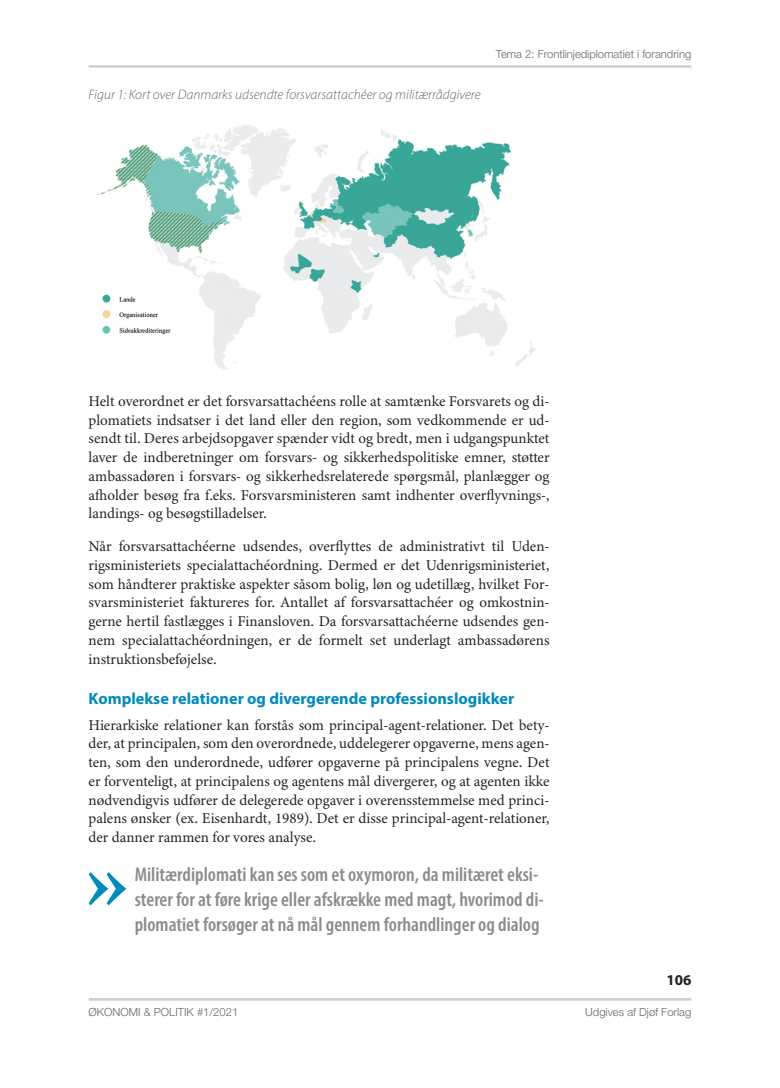
<style>
.page{position:relative;width:780px;height:1088px;background:#fff}
.page>*{position:absolute;margin:0;border:0;box-sizing:border-box;transform-origin:0 0}
.t1{font:600 condensed 20px/25px "Myriad Pro";color:#8a8c8f}
.t2{font:700 16.25px "Myriad Pro";color:#008bbd}
.t3{font:15px/18.8px "Minion 3";color:#231f20;text-align:justify}
.t4{font:700 15px "Myriad Pro";color:#231f20}
.t5{font:italic 300 13.75px "Myriad Pro";color:#5e696f}
.t6{font:300 11.25px "Helvetica Neue LT Std";color:#5e696f}
</style>
<div class="page">
<hr style="left:89px;top:998px;width:602px;height:2px;background:#c9cfd4">
<hr style="left:89px;top:65px;width:602px;height:3px;background:#c9cfd4">
<img style="left:96px;top:125px;width:440px;height:245px">
<svg style="left:89px;top:872px;width:37px;height:33px"></svg>
<p class="t5" style="left:89px;top:86px;width:393px">Figur 1: Kort over Danmarks udsendte forsvarsattachéer og militærrådgivere</p>
<p class="t6" style="left:496px;top:47px;width:197px">Tema 2: Frontlinjediplomatiet i forandring</p>
<p class="t3" style="left:89px;top:391px;width:462px">Helt overordnet er det forsvarsattachéens rolle at samtænke Forsvarets og di&shy;plomatiets indsatser i det land eller den region, som vedkommende er ud&shy;sendt til. Deres arbejdsopgaver spænder vidt og bredt, men i udgangspunktet laver de indberetninger om forsvars- og sikkerhedspolitiske emner, støtter ambassadøren i forsvars- og sikkerhedsrelaterede spørgsmål, planlægger og afholder besøg fra f.eks. Forsvarsministeren samt indhenter overflyvnings-, landings- og besøgstilladelser.</p>
<p class="t3" style="left:89px;top:537px;width:462px">Når forsvarsattachéerne udsendes, overflyttes de administrativt til Uden&shy;rigsministeriets specialattachéordning. Dermed er det Udenrigsministeriet, som håndterer praktiske aspekter såsom bolig, løn og udetillæg, hvilket For&shy;svarsministeriet faktureres for. Antallet af forsvarsattaché er og omkostnin&shy;gerne hertil fastlægges i Finansloven. Da forsvarsattachéerne udsendes gen&shy;nem specialattachéordningen, er de formelt set underlagt ambassadørens instruktionsbeføjelse.</p>
<p class="t2" style="left:89px;top:688px;width:427px">Komplekse relationer og divergerende professionslogikker</p>
<p class="t3" style="left:89px;top:715px;width:462px">Hierarkiske relationer kan forstås som principal-agent-relationer. Det bety&shy;der, at principalen, som den overordnede, uddelegerer opgaverne, mens agen&shy;ten, som den underordnede, udfører opgaverne på principalens vegne. Det er forventeligt, at principalens og agentens mål divergerer, og at agenten ikke nødvendigvis udfører de delegerede opgaver i overensstemmelse med princi&shy;palens ønsker (ex. Eisenhardt, 1989). Det er disse principal-agent-relationer, der danner rammen for vores analyse.</p>
<h1 class="t1" style="left:135px;top:862px;width:410px">Militærdiplomati kan ses som et oxymoron, da militæret eksi&shy;sterer for at føre krige eller afskrække med magt, hvorimod di&shy;plomatiet forsøger at nå mål gennem forhandlinger og dialog</h1>
<p class="t4" style="left:666px;top:970px;width:26px">106</p>
<p class="t6" style="left:89px;top:1005px;width:151px">ØKONOMI &amp; POLITIK #1/2021</p>
<p class="t6" style="left:585px;top:1005px;width:108px">Udgives af Djøf Forlag</p>
</div>
